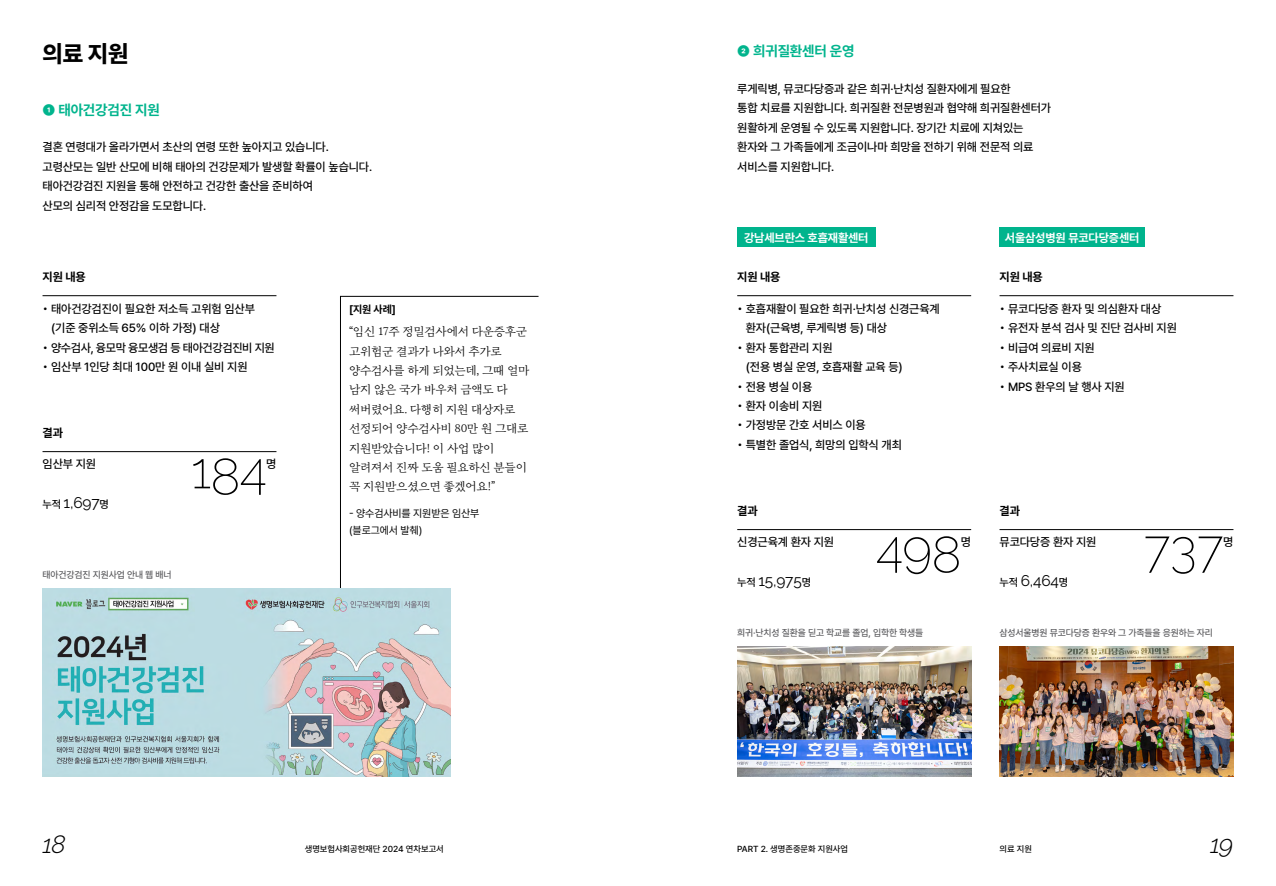
<style>
.page{position:relative;width:1276px;height:886px;background:#fff}
.page>*{position:absolute;margin:0;border:0;box-sizing:border-box;transform-origin:0 0}
.t1{font:200 51px "Raleway";letter-spacing:-.01em;color:#000}
.t2{font:italic 300 25px "Raleway";color:#000}
.t3{font:800 23.62px "Pretendard";color:#000}
.t4{font:15.5px "Raleway";letter-spacing:-.01em;color:#000}
.t5{font:700 14.38px "Pretendard";letter-spacing:-.01em;color:#00b48d}
.t6{font:500 11.88px/19.5px "Pretendard";letter-spacing:-.01em;color:#000}
.t7{font:11.88px/19.4px "Yoonseul Batang";letter-spacing:-.03em;color:#000}
.t8{font:700 11.88px "Pretendard";letter-spacing:-.01em;color:#fff}
.t9{font:500 11.88px "Pretendard";letter-spacing:-.03em;color:#000}
.t10{font:700 11.88px "Pretendard";letter-spacing:-.01em;color:#000}
.t11{font:10.62px/16.2px "Pretendard";letter-spacing:-.01em;color:#000}
.t12{font:700 10.62px "Pretendard";color:#000}
.t13{font:500 9.38px "Pretendard";letter-spacing:-.01em;color:#58585b}
.t14{font:500 8.75px "Pretendard";color:#000}
.s1{font-family:"Pretendard";font-weight:500;font-size:10.88px}
</style>
<div class="page">
<hr style="left:43px;top:295px;width:233px;height:1px;background:#000">
<hr style="left:43px;top:451px;width:233px;height:1px;background:#000">
<hr style="left:737px;top:295px;width:234px;height:1px;background:#000">
<hr style="left:999px;top:295px;width:234px;height:1px;background:#000">
<hr style="left:737px;top:529px;width:234px;height:1px;background:#000">
<hr style="left:999px;top:529px;width:234px;height:1px;background:#000">
<div style="left:737px;top:228px;width:138px;height:19px;background:#00b48d"></div>
<div style="left:999px;top:228px;width:145px;height:19px;background:#00b48d"></div>
<img style="left:737px;top:647px;width:234px;height:129px">
<img style="left:999px;top:647px;width:234px;height:129px">
<svg style="left:340px;top:296px;width:199px;height:293px"></svg>
<img style="left:43px;top:588px;width:407px;height:188px">
<h3 class="t3" style="left:43px;top:36px;width:87px">의료 지원</h3>
<p class="t5" style="left:43px;top:99px;width:119px">❶ 태아건강검진 지원</p>
<p class="t6" style="left:43px;top:137px;width:331px">결혼 연령대가 올라가면서 초산의 연령 또한 높아지고 있습니다. 고령산모는 일반 산모에 비해 태아의 건강문제가 발생할 확률이 높습니다. 태아건강검진 지원을 통해 안전하고 건강한 출산을 준비하여<br>산모의 심리적 안정감을 도모합니다.</p>
<p class="t10" style="left:43px;top:268px;width:45px">지원 내용</p>
<p class="t6" style="left:51px;top:298px;width:205px;text-indent:-9px">• 태아건강검진이 필요한 저소득 고위험 임산부 (기준 중위소득 65% 이하 가정) 대상</p>
<p class="t9" style="left:43px;top:339px;width:234px">• 양수검사, 융모막 융모생검 등 태아건강검진비 지원</p>
<p class="t6" style="left:43px;top:357px;width:207px">• 임산부 1인당 최대 100만 원 이내 실비 지원</p>
<p class="t10" style="left:43px;top:424px;width:22px">결과</p>
<p class="t6" style="left:43px;top:454px;width:55px">임산부 지원</p>
<h1 class="t1" style="left:191px;top:440px;width:77px">184</h1>
<p class="t6" style="left:266px;top:454px;width:12px">명</p>
<h3 class="t4" style="left:43px;top:494px;width:68px"><span class="s1">누적</span> 1,697<span class="s1">명</span></h3>
<p class="t13" style="left:43px;top:568px;width:130px">태아건강검진 지원사업 안내 웹 배너</p>
<p class="t12" style="left:349px;top:302px;width:48px">[지원 사례]</p>
<p class="t7" style="left:349px;top:322px;width:182px">“임신 17주 정밀검사에서 다운증후군 고위험군 결과가 나와서 추가로 양수검사를 하게 되었는데, 그때 얼마 남지 않은 국가 바우처 금액도 다 써버렸어요. 다행히 지원 대상자로 선정되어 양수검사비 80만 원 그대로 지원받았습니다! 이 사업 많이 알려져서 진짜 도움 필요하신 분들이 꼭 지원받으셨으면 좋겠어요!”</p>
<p class="t11" style="left:349px;top:505px;width:132px">- 양수검사비를 지원받은 임산부 (블로그에서 발췌)</p>
<p class="t5" style="left:737px;top:41px;width:119px">❷ 희귀질환센터 운영</p>
<p class="t6" style="left:737px;top:78px;width:315px">루게릭병, 뮤코다당증과 같은 희귀·난치성 질환자에게 필요한<br>통합 치료를 지원합니다. 희귀질환 전문병원과 협약해 희귀질환센터가 원활하게 운영될 수 있도록 지원합니다. 장기간 치료에 지쳐있는 환자와 그 가족들에게 조금이나마 희망을 전하기 위해 전문적 의료 서비스를 지원합니다.</p>
<p class="t8" style="left:744px;top:229px;width:126px">강남세브란스 호흡재활센터</p>
<p class="t8" style="left:1005px;top:229px;width:136px">서울삼성병원 뮤코다당증센터</p>
<p class="t10" style="left:737px;top:268px;width:45px">지원 내용</p>
<p class="t10" style="left:999px;top:268px;width:45px">지원 내용</p>
<p class="t6" style="left:746px;top:298px;width:196px;text-indent:-9px">• 호흡재활이 필요한 희귀·난치성 신경근육계 환자(근육병, 루게릭병 등) 대상</p>
<p class="t6" style="left:746px;top:337px;width:159px;text-indent:-9px">• 환자 통합관리 지원<br>(전용 병실 운영, 호흡재활 교육 등)</p>
<p class="t6" style="left:737px;top:376px;width:77px">• 전용 병실 이용</p>
<p class="t6" style="left:737px;top:396px;width:87px">• 환자 이송비 지원</p>
<p class="t6" style="left:737px;top:415px;width:130px">• 가정방문 간호 서비스 이용</p>
<p class="t6" style="left:737px;top:435px;width:166px">• 특별한 졸업식, 희망의 입학식 개최</p>
<p class="t6" style="left:999px;top:298px;width:163px">• 뮤코다당증 환자 및 의심환자 대상</p>
<p class="t6" style="left:999px;top:318px;width:179px">• 유전자 분석 검사 및 진단 검사비 지원</p>
<p class="t6" style="left:999px;top:337px;width:97px">• 비급여 의료비 지원</p>
<p class="t6" style="left:999px;top:357px;width:84px">• 주사치료실 이용</p>
<p class="t6" style="left:999px;top:376px;width:127px">• MPS 환우의 날 행사 지원</p>
<p class="t10" style="left:737px;top:502px;width:22px">결과</p>
<p class="t10" style="left:999px;top:502px;width:22px">결과</p>
<p class="t6" style="left:737px;top:532px;width:98px">신경근육계 환자 지원</p>
<h1 class="t1" style="left:876px;top:518px;width:87px">498</h1>
<p class="t6" style="left:961px;top:532px;width:12px">명</p>
<p class="t6" style="left:999px;top:532px;width:98px">뮤코다당증 환자 지원</p>
<h1 class="t1" style="left:1143px;top:518px;width:82px">737</h1>
<p class="t6" style="left:1223px;top:532px;width:12px">명</p>
<h3 class="t4" style="left:737px;top:572px;width:75px"><span class="s1">누적</span> 15,975<span class="s1">명</span></h3>
<h3 class="t4" style="left:999px;top:572px;width:70px"><span class="s1">누적</span> 6,464<span class="s1">명</span></h3>
<p class="t13" style="left:737px;top:626px;width:188px">희귀·난치성 질환을 딛고 학교를 졸업, 입학한 학생들</p>
<p class="t13" style="left:999px;top:626px;width:215px">삼성서울병원 뮤코다당증 환우와 그 가족들을 응원하는 자리</p>
<h2 class="t2" style="left:43px;top:829px;width:25px">18</h2>
<p class="t14" style="left:305px;top:842px;width:140px">생명보험사회공헌재단 2024 연차보고서</p>
<p class="t14" style="left:737px;top:842px;width:112px">PART 2. 생명존중문화 지원사업</p>
<p class="t14" style="left:999px;top:842px;width:34px">의료 지원</p>
<h2 class="t2" style="left:1210px;top:829px;width:25px">19</h2>
</div>
